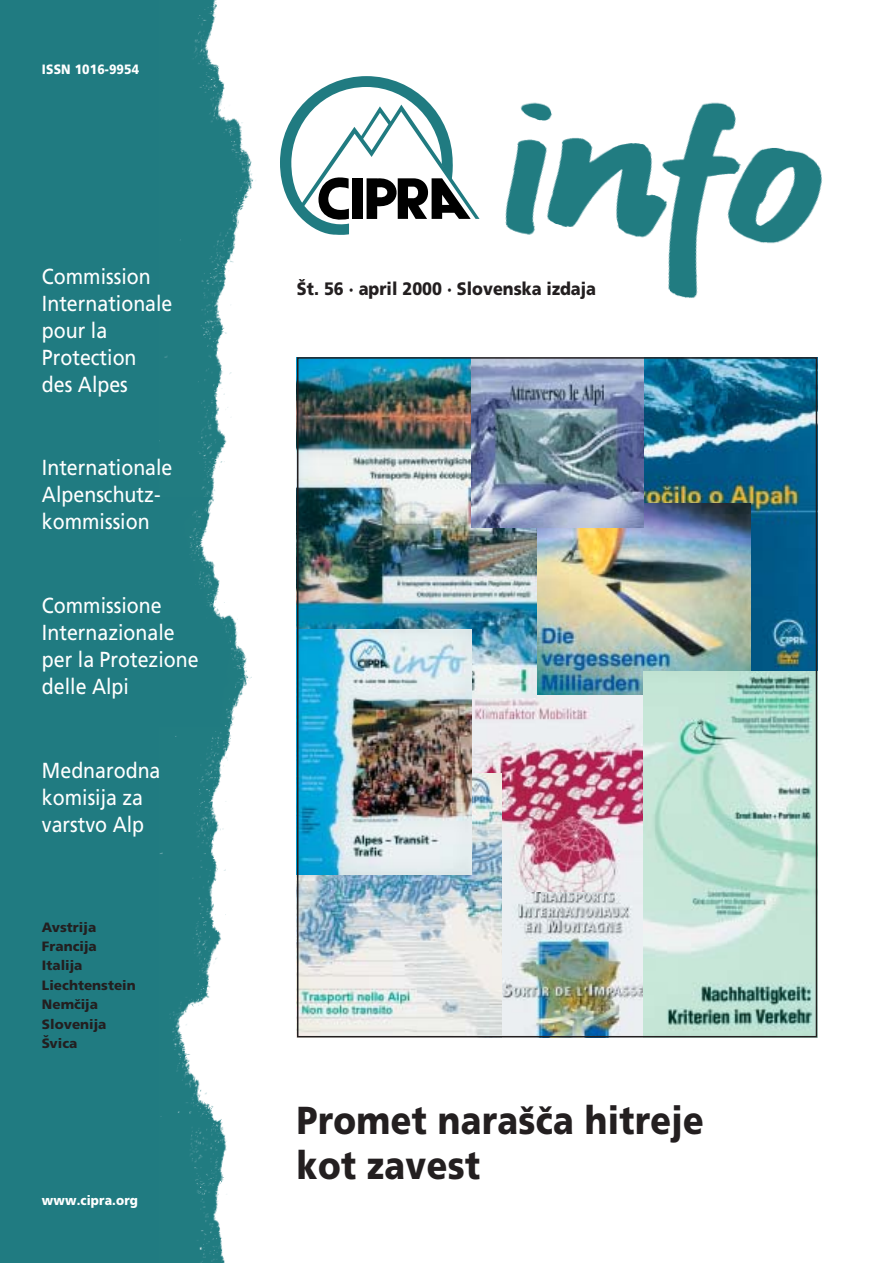
<style>
.page{position:relative;width:893px;height:1263px;background:#fff}
.page>*{position:absolute;margin:0;border:0;box-sizing:border-box;transform-origin:0 0}
.t1{font:700 114.6px "Futura";color:#000}
.t2{font:900 39px/45px "Frutiger Slow";letter-spacing:.01em;color:#231f20;scale:.87 1}
.t3{font:21.75px/27px "Frutiger";color:#fff;scale:.9 1}
.t4{font:900 18px "Frutiger Slow";color:#231f20;scale:.9 1}
.t5{font:900 13.5px/19.5px "Frutiger";color:#231f20}
.t6{font:900 13.5px "Frutiger Slow";letter-spacing:.01em;color:#fff;scale:.9 1}
</style>
<div class="page">
<svg style="left:297px;top:76px;width:182px;height:159px"></svg>
<div style="left:351px;top:222px;width:135px;height:27px;background:#fff"></div>
<img style="left:505px;top:102px;width:318px;height:196px">
<div style="left:0;top:0;width:159px;height:1263px;background:#207b81"></div>
<img style="left:159px;top:0;width:138px;height:497px">
<img style="left:159px;top:497px;width:138px;height:766px">
<img style="left:644px;top:360px;width:170px;height:311px">
<img style="left:536px;top:503px;width:214px;height:193px">
<img style="left:471px;top:696px;width:173px;height:197px">
<img style="left:501px;top:893px;width:143px;height:141px">
<img style="left:300px;top:774px;width:201px;height:260px">
<img style="left:644px;top:671px;width:170px;height:363px">
<img style="left:300px;top:360px;width:236px;height:337px">
<img style="left:471px;top:360px;width:173px;height:167px">
<img style="left:300px;top:629px;width:171px;height:246px">
<div style="left:297px;top:357px;width:520px;height:680px;border:2px solid #231f20"></div>
<p class="t6" style="left:42px;top:63px;width:109px">ISSN 1016-9954</p>
<p class="t3" style="left:42px;top:264px;width:146px">Commission<br>Internationale pour la<br>Protection<br>des Alpes</p>
<p class="t3" style="left:42px;top:456px;width:146px">Internationale<br>Alpenschutz&shy;kommission</p>
<p class="t3" style="left:42px;top:594px;width:176px">Commissione<br>Internazionale per la Protezione delle Alpi</p>
<p class="t3" style="left:42px;top:758px;width:133px">Mednarodna komisija za varstvo Alp</p>
<p class="t5" style="left:42px;top:918px;width:95px">Avstrija<br>Francija<br>Italija<br>Liechtenstein<br>Nemcˇija<br>Slovenija<br>Sˇvica</p>
<p class="t6" style="left:42px;top:1194px;width:108px">www.cipra.org</p>
<h1 class="t1" style="left:345px;top:215px;width:187px">INF</h1>
<p class="t4" style="left:297px;top:281px;width:334px">∫t. 56 · april 2000 · Slovenska izdaja</p>
<h2 class="t2" style="left:297px;top:1101px;width:469px">Promet nara∏ªa hitreje kot zavest</h2>
</div>
